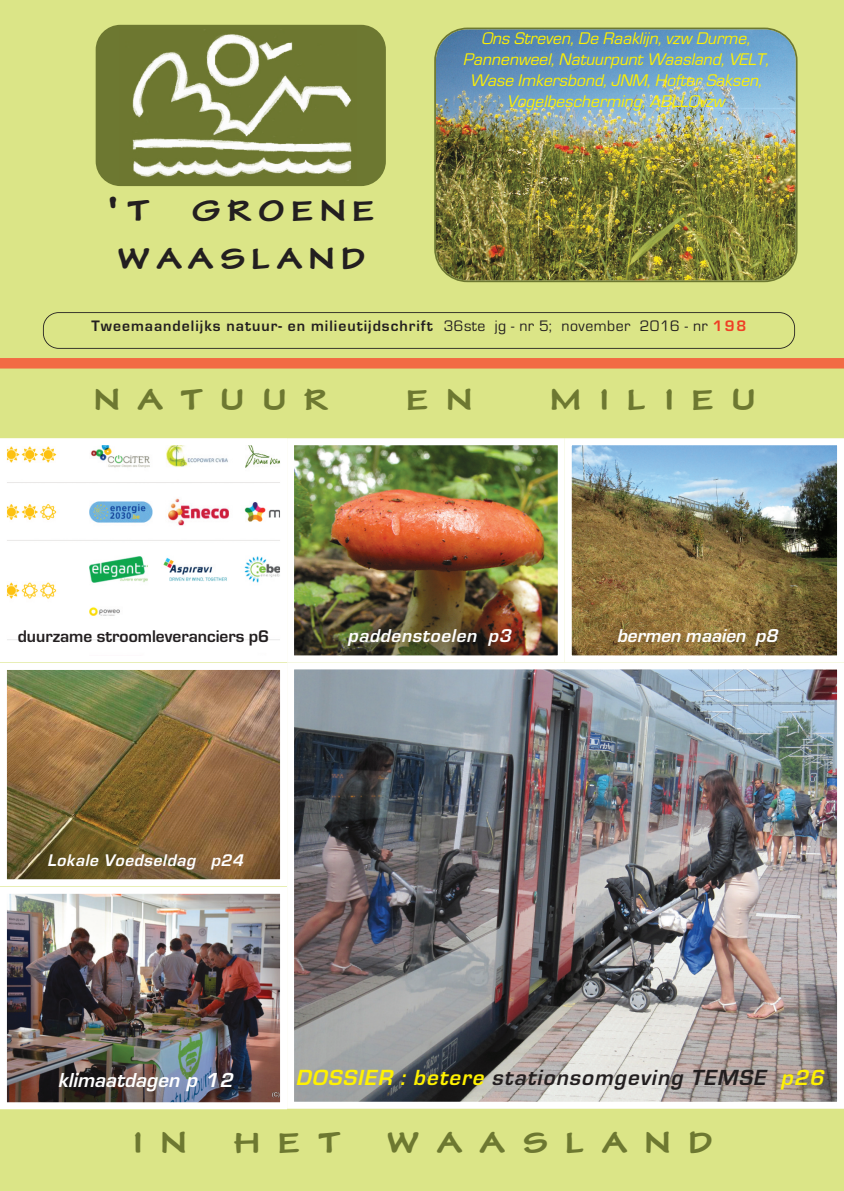
<style>
.page{position:relative;width:844px;height:1191px;background:#fff}
.page>*{position:absolute;margin:0;border:0;box-sizing:border-box;transform-origin:0 0}
.t1{font:31.5px "Comicbk";letter-spacing:.535em;color:#6d7831}
.t2{font:31.5px/47.1px "Comicbk";letter-spacing:.18em;color:#231f20}
.t3{font:italic 700 22.75px "Eurostile";color:#231f20}
.t4{font:italic 700 21px "Eurostile";color:#fff}
.t5{font:italic 700 19.25px "Eurostile";color:#fff}
.t6{font:italic 17.5px/21px "Eurostile";color:#fff101;text-align:center}
.t7{font:700 17.5px "Eurostile";color:#231f20}
.t8{font:italic 700 17.5px "Eurostile";color:#fff}
.t9{font:700 15.75px "Eurostile";letter-spacing:.065em;color:#231f20}
.s1{font-weight:400}
.s2{color:#ef3e25}
.s3{color:#fff101}
</style>
<div class="page">
<div style="left:0;top:0;width:843px;height:1191px;background:#dbe587"></div>
<div style="left:0;top:358px;width:843px;height:10px;background:#f26b44"></div>
<div style="left:43px;top:312px;width:751px;height:37px;border:2px solid #231f20;border-radius:16px"></div>
<div style="left:96px;top:25px;width:290px;height:161px;background:#6d7831;border-radius:25px"></div>
<img style="left:132px;top:34px;width:220px;height:143px">
<img style="left:295px;top:446px;width:261px;height:208px">
<div style="left:287px;top:438px;width:277px;height:224px;border:7px solid #fff"></div>
<img style="left:572px;top:446px;width:263px;height:208px">
<div style="left:564px;top:438px;width:279px;height:224px;border:7px solid #fff"></div>
<img style="left:295px;top:670px;width:540px;height:430px">
<div style="left:287px;top:662px;width:556px;height:446px;border:7px solid #fff"></div>
<img style="left:8px;top:895px;width:271px;height:206px">
<div style="left:0;top:887px;width:287px;height:222px;border:7px solid #fff"></div>
<img style="left:8px;top:446px;width:271px;height:208px">
<div style="left:0;top:438px;width:287px;height:224px;border:7px solid #fff"></div>
<img style="left:8px;top:671px;width:271px;height:207px">
<div style="left:0;top:663px;width:287px;height:223px;border:7px solid #fff"></div>
<img style="left:434px;top:28px;width:363px;height:254px">
<h1 class="t2" style="left:109px;top:187px;width:42px">'T</h1>
<h1 class="t2" style="left:118px;top:187px;width:258px;text-indent:74px">GROENE<br>WAASLAND</h1>
<p class="t6" style="left:463px;top:28px;width:311px">Ons Streven, De Raaklijn, vzw Durme, Pannenweel, Natuurpunt Waasland, VELT, Wase Imkersbond, JNM, Hofter Saksen, Vogelbescherming, ABLLOvzw</p>
<p class="t9" style="left:91px;top:316px;width:656px">Tweemaandelijks natuur- en milieutijdschrift <span class="s1">36ste jg - nr 5; november 2016 - nr</span> <span class="s2">198</span></p>
<h1 class="t1" style="left:94px;top:380px;width:238px">NATUUR</h1>
<h1 class="t1" style="left:406px;top:380px;width:68px">E N</h1>
<h1 class="t1" style="left:549px;top:380px;width:208px">MILIEU</h1>
<p class="t7" style="left:18px;top:625px;width:253px">duurzame stroomleveranciers p6</p>
<p class="t5" style="left:347px;top:624px;width:169px">paddenstoelen p3</p>
<p class="t5" style="left:616px;top:624px;width:167px">bermen maaien p8</p>
<p class="t8" style="left:47px;top:849px;width:202px">Lokale Voedseldag p24</p>
<p class="t4" style="left:58px;top:1067px;width:181px">klimaatdagen p 12</p>
<h2 class="t3" style="left:295px;top:1064px;width:535px"><span class="s3">DOSSIER : betere</span> stationsomgeving TEMSE <span class="s3">p26</span></h2>
<h1 class="t1" style="left:132px;top:1123px;width:57px">I N</h1>
<h1 class="t1" style="left:234px;top:1123px;width:108px">HET</h1>
<h1 class="t1" style="left:387px;top:1123px;width:327px">WAASLAND</h1>
</div>
